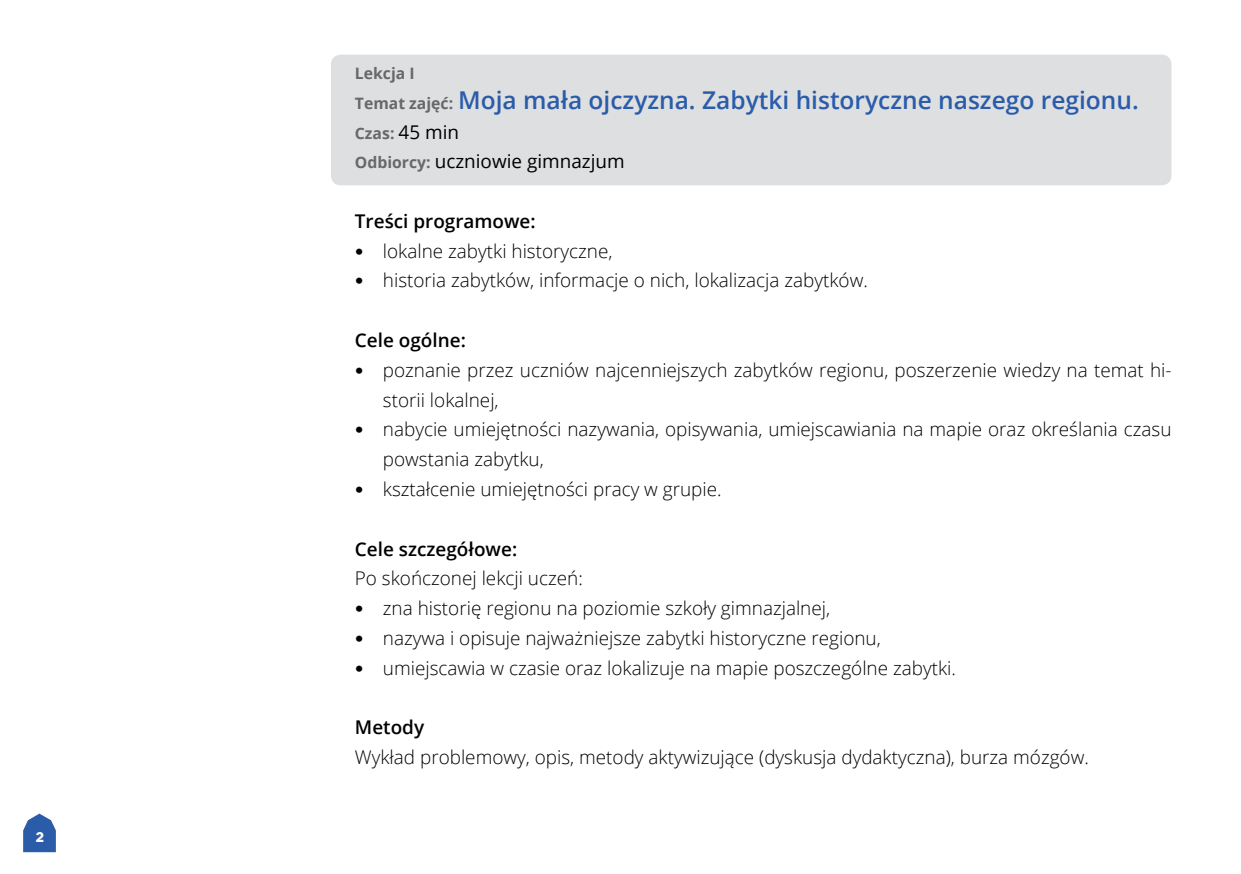
<style>
.page{position:relative;width:1241px;height:874px;background:#fff}
.page>*{position:absolute;margin:0;border:0;box-sizing:border-box;transform-origin:0 0}
.t1{font:600 24.5px "Open Sans";color:#2a5caa}
.t2{font:300 18.9px/29.8px "Open Sans";color:#000}
.t3{font:600 18.9px "Open Sans";color:#000}
.t4{font:18.9px "Open Sans";color:#000}
.t5{font:700 15.75px "Open Sans";color:#67686b}
.t6{font:700 14px "Novecentowide";color:#fff}
.s1{font-weight:700;font-size:15.75px;color:#67686b}
.s2{font-weight:400;font-size:18.9px;color:#000}
.s3{font-family:"DIN Pro";font-weight:900}
</style>
<div class="page">
<svg style="left:23px;top:813px;width:33px;height:38px"></svg>
<div style="left:331px;top:55px;width:840px;height:130px;background:#dedfe0;border-radius:10px"></div>
<p class="t6" style="left:35px;top:827px;width:10px">2</p>
<p class="t5" style="left:355px;top:62px;width:61px">Lekcja I</p>
<p class="t1" style="left:355px;top:83px;width:785px"><span class="s1">Temat zajęć:</span> Moja mała ojczyzna. Zabytki historyczne naszego regionu.</p>
<p class="t5" style="left:355px;top:122px;width:106px">Czas: <span class="s2">45 min</span></p>
<p class="t4" style="left:355px;top:148px;width:271px"><span class="s1">Odbiorcy:</span> uczniowie gimnazjum</p>
<p class="t3" style="left:355px;top:208px;width:182px">Treści programowe:</p>
<p class="t2" style="left:355px;top:235px;width:259px"><span class="s3">•</span> lokalne zabytki historyczne,</p>
<p class="t2" style="left:355px;top:265px;width:514px"><span class="s3">•</span> historia zabytków, informacje o nich, lokalizacja zabytków.</p>
<p class="t3" style="left:355px;top:327px;width:112px">Cele ogólne:</p>
<p class="t2" style="left:383px;top:354px;width:790px;text-indent:-28px"><span class="s3">•</span> poznanie przez uczniów najcenniejszych zabytków regionu, poszerzenie wiedzy na temat hi&shy;storii lokalnej,</p>
<p class="t2" style="left:383px;top:414px;width:790px;text-indent:-28px"><span class="s3">•</span> nabycie umiejętności nazywania, opisywania, umiejscawiania na mapie oraz określania czasu powstania zabytku,</p>
<p class="t2" style="left:355px;top:473px;width:368px"><span class="s3">•</span> kształcenie umiejętności pracy w grupie.</p>
<p class="t3" style="left:355px;top:535px;width:164px">Cele szczegółowe:</p>
<p class="t2" style="left:355px;top:562px;width:229px">Po skończonej lekcji uczeń:</p>
<p class="t2" style="left:355px;top:592px;width:476px"><span class="s3">•</span> zna historię regionu na poziomie szkoły gimnazjalnej,</p>
<p class="t2" style="left:355px;top:622px;width:527px"><span class="s3">•</span> nazywa i opisuje najważniejsze zabytki historyczne regionu,</p>
<p class="t2" style="left:355px;top:652px;width:602px"><span class="s3">•</span> umiejscawia w czasie oraz lokalizuje na mapie poszczególne zabytki.</p>
<p class="t3" style="left:355px;top:714px;width:71px">Metody</p>
<p class="t2" style="left:355px;top:741px;width:735px">Wykład problemowy, opis, metody aktywizujące (dyskusja dydaktyczna), burza mózgów.</p>
</div>
